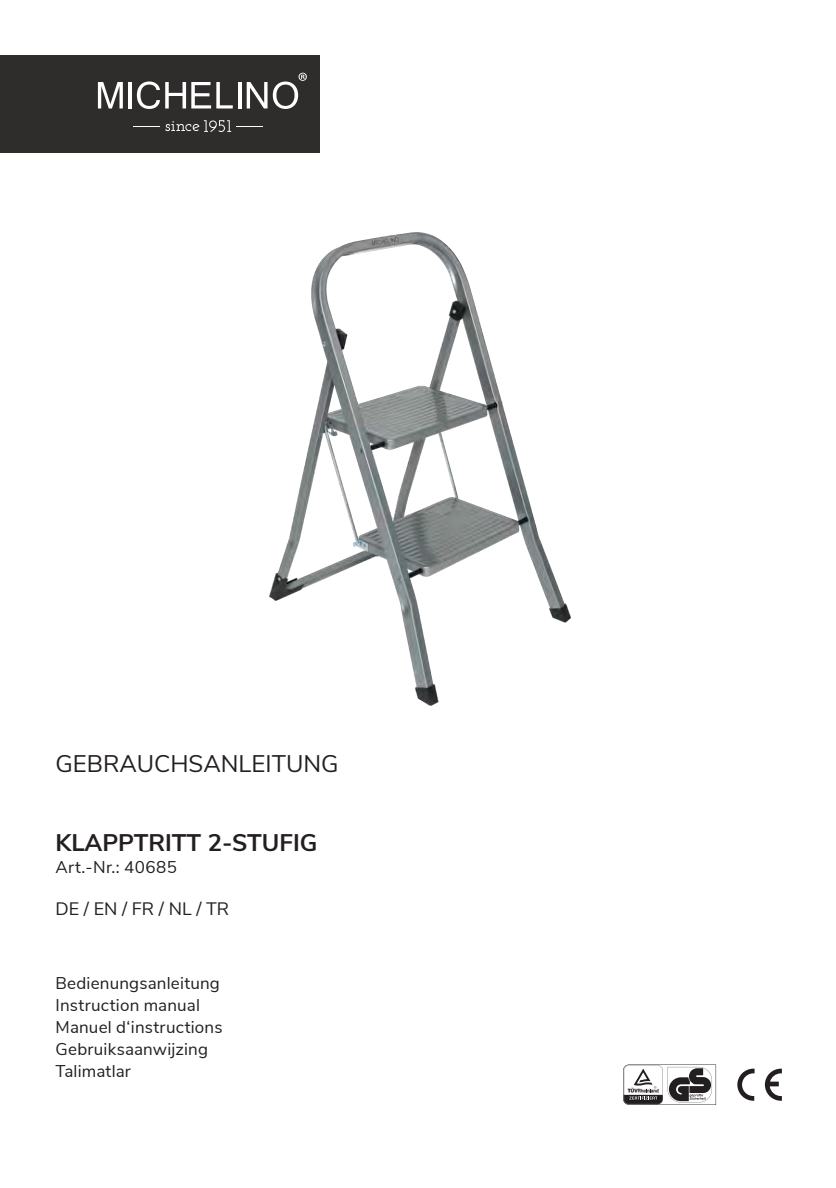
<style>
.page{position:relative;width:836px;height:1188px;background:#fff}
.page>*{position:absolute;margin:0;border:0;box-sizing:border-box;transform-origin:0 0}
.t1{font:24px "Nunito Sans";color:#231f20}
.t2{font:700 24px "Nunito Sans";color:#231f20}
.t3{font:18px "Nunito Sans";color:#231f20}
.t4{font:17px/22px "Nunito Sans";letter-spacing:.01em;color:#231f20}
.t5{font:17px "Nunito Sans";letter-spacing:.03em;color:#231f20}
</style>
<div class="page">
<div style="left:0;top:55px;width:319px;height:98px;background:#2f2c2c"></div>
<svg style="left:98px;top:82px;width:25px;height:26px"></svg>
<hr style="left:128px;top:82px;width:4px;height:26px;background:#fff">
<svg style="left:137px;top:81px;width:96px;height:28px"></svg>
<hr style="left:238px;top:82px;width:3px;height:26px;background:#fff">
<svg style="left:246px;top:82px;width:21px;height:26px"></svg>
<svg style="left:134px;top:120px;width:128px;height:12px"></svg>
<svg style="left:273px;top:73px;width:34px;height:36px"></svg>
<svg style="left:737px;top:1068px;width:17px;height:32px"></svg>
<svg style="left:764px;top:1068px;width:17px;height:32px"></svg>
<img style="left:269px;top:232px;width:302px;height:474px">
<svg style="left:623px;top:1064px;width:92px;height:40px"></svg>
<h1 class="t1" style="left:55px;top:746px;width:284px">GEBRAUCHSANLEITUNG</h1>
<h1 class="t2" style="left:55px;top:825px;width:263px">KLAPPTRITT 2-STUFIG</h1>
<p class="t5" style="left:55px;top:854px;width:123px">Art.-Nr.: 40685</p>
<p class="t3" style="left:55px;top:895px;width:175px">DE / EN / FR / NL / TR</p>
<p class="t4" style="left:55px;top:970px;width:168px">Bedienungsanleitung<br>Instruction manual<br>Manuel d‘instructions<br>Gebruiksaanwijzing<br>Talimatlar</p>
</div>
